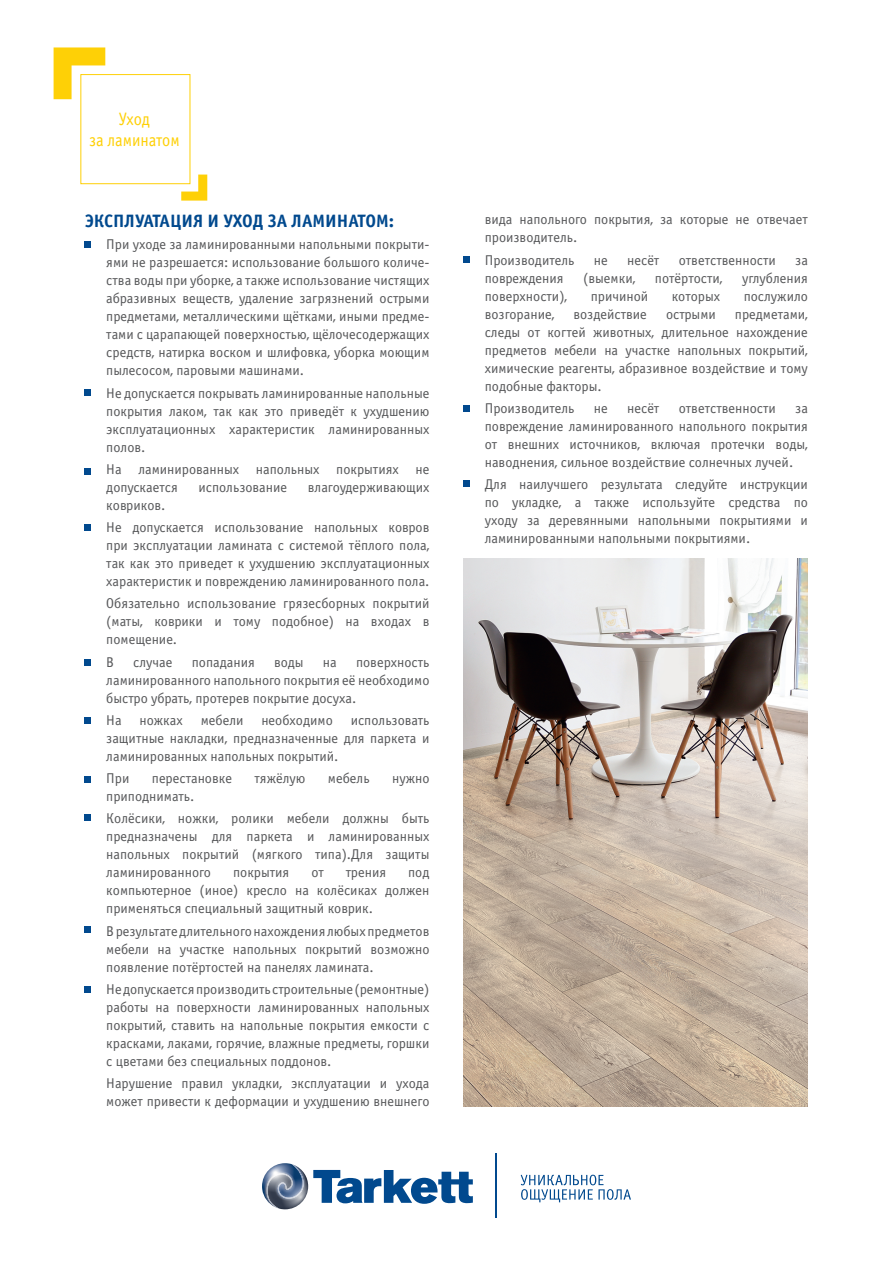
<style>
.page{position:relative;width:893px;height:1263px;background:#fff}
.page>*{position:absolute;margin:0;border:0;box-sizing:border-box;transform-origin:0 0}
.t1{font:700 18px "Officina Sans C";color:#01498e}
.t2{font:18px/21.6px "Officina Sans C";color:#fed006;text-align:center;scale:.91 1}
.t3{font:14.25px/18px "Officina Sans C";color:#57585a;text-align:justify}
</style>
<div class="page">
<svg style="left:313px;top:1170px;width:160px;height:34px"></svg>
<hr style="left:496px;top:1153px;width:1px;height:65px;background:#01498e">
<svg style="left:521px;top:1175px;width:110px;height:27px"></svg>
<img style="left:262px;top:1163px;width:46px;height:46px">
<img style="left:266px;top:1164px;width:38px;height:44px">
<svg style="left:463px;top:481px;width:6px;height:6px"></svg>
<svg style="left:85px;top:241px;width:6px;height:6px"></svg>
<svg style="left:85px;top:389px;width:6px;height:6px"></svg>
<svg style="left:85px;top:469px;width:6px;height:6px"></svg>
<svg style="left:463px;top:405px;width:6px;height:6px"></svg>
<svg style="left:463px;top:257px;width:6px;height:6px"></svg>
<svg style="left:85px;top:524px;width:6px;height:6px"></svg>
<svg style="left:85px;top:659px;width:6px;height:6px"></svg>
<svg style="left:85px;top:717px;width:6px;height:6px"></svg>
<svg style="left:85px;top:776px;width:6px;height:6px"></svg>
<svg style="left:85px;top:814px;width:6px;height:6px"></svg>
<svg style="left:85px;top:927px;width:6px;height:6px"></svg>
<svg style="left:85px;top:986px;width:6px;height:6px"></svg>
<img style="left:463px;top:558px;width:345px;height:549px">
<div style="left:80px;top:74px;width:110px;height:110px;border:1px solid #fed006"></div>
<svg style="left:54px;top:47px;width:51px;height:52px"></svg>
<svg style="left:181px;top:175px;width:26px;height:26px"></svg>
<p class="t2" style="left:89px;top:108px;width:101px">Уход<br>за ламинатом</p>
<p class="t1" style="left:85px;top:211px;width:310px">ЭКСПЛУАТАЦИЯ И УХОД ЗА ЛАМИНАТОМ:</p>
<p class="t3" style="left:106px;top:236px;width:325px">При уходе за ламинированными напольными покрыти&shy;ями не разрешается: использование большого количе&shy;ства воды при уборке, а также использование чистящих абразивных веществ, удаление загрязнений острыми предметами, металлическими щётками, иными предме&shy;тами с царапающей поверхностью, щёлочесодержащих средств, натирка воском и шлифовка, уборка моющим пылесосом, паровыми машинами.</p>
<p class="t3" style="left:106px;top:384px;width:325px">Не допускается покрывать ламинированные напольные покрытия лаком, так как это приведёт к ухудшению эксплуатационных характеристик ламинированных полов.</p>
<p class="t3" style="left:106px;top:460px;width:325px">На ламинированных напольных покрытиях не допускается</p>
<p class="t3" style="left:198px;top:478px;width:90px">использование</p>
<p class="t3" style="left:308px;top:478px;width:123px">влагоудерживающих</p>
<p class="t3" style="left:106px;top:494px;width:325px;line-height:22.2px">ковриков.<br>Не допускается использование напольных ковров</p>
<p class="t3" style="left:106px;top:536px;width:325px">при эксплуатации ламината с системой тёплого пола, так как это приведет к ухудшению эксплуатационных характеристик и повреждению ламинированного пола.</p>
<p class="t3" style="left:106px;top:595px;width:325px">Обязательно использование грязесборных покрытий (маты, коврики и тому подобное) на входах в помещение.</p>
<p class="t3" style="left:106px;top:653px;width:9px">В</p>
<p class="t3" style="left:133px;top:653px;width:41px">случае</p>
<p class="t3" style="left:192px;top:653px;width:65px">попадания</p>
<p class="t3" style="left:274px;top:653px;width:31px">воды</p>
<p class="t3" style="left:323px;top:653px;width:15px">на</p>
<p class="t3" style="left:106px;top:653px;width:325px;text-indent:250px">поверхность ламинированного напольного покрытия её необходимо быстро убрать, протерев покрытие досуха.</p>
<p class="t3" style="left:106px;top:711px;width:17px">На</p>
<p class="t3" style="left:139px;top:711px;width:45px">ножках</p>
<p class="t3" style="left:201px;top:711px;width:44px">мебели</p>
<p class="t3" style="left:261px;top:711px;width:73px">необходимо</p>
<p class="t3" style="left:106px;top:711px;width:325px;text-indent:244px">использовать защитные накладки, предназначенные для паркета и ламинированных напольных покрытий.</p>
<p class="t3" style="left:106px;top:769px;width:25px">При</p>
<p class="t3" style="left:152px;top:769px;width:82px">перестановке</p>
<p class="t3" style="left:255px;top:769px;width:52px">тяжёлую</p>
<p class="t3" style="left:328px;top:769px;width:43px">мебель</p>
<p class="t3" style="left:392px;top:769px;width:39px">нужно</p>
<p class="t3" style="left:106px;top:785px;width:325px;line-height:22.2px">приподнимать.<br>Колёсики, ножки, ролики мебели должны быть</p>
<p class="t3" style="left:106px;top:828px;width:325px">предназначены для паркета и ламинированных напольных покрытий (мягкого типа).Для защиты ламинированного</p>
<p class="t3" style="left:233px;top:864px;width:58px">покрытия</p>
<p class="t3" style="left:311px;top:864px;width:14px">от</p>
<p class="t3" style="left:346px;top:864px;width:42px">трения</p>
<p class="t3" style="left:106px;top:864px;width:325px;text-indent:302px">под компьютерное (иное) кресло на колёсиках должен применяться специальный защитный коврик.</p>
<p class="t3" style="left:106px;top:922px;width:325px">В результате длительного нахождения любых предметов мебели на участке напольных покрытий возможно появление потёртостей на панелях ламината.</p>
<p class="t3" style="left:106px;top:980px;width:325px">Не допускается производить строительные (ремонтные) работы на поверхности ламинированных напольных покрытий, ставить на напольные покрытия емкости с красками, лаками, горячие, влажные предметы, горшки с цветами без специальных поддонов.</p>
<p class="t3" style="left:106px;top:1074px;width:325px">Нарушение правил укладки, эксплуатации и ухода может привести к деформации и ухудшению внешнего</p>
<p class="t3" style="left:485px;top:211px;width:325px">вида напольного покрытия, за которые не отвечает производитель.</p>
<p class="t3" style="left:485px;top:251px;width:91px">Производитель</p>
<p class="t3" style="left:594px;top:251px;width:15px">не</p>
<p class="t3" style="left:627px;top:251px;width:34px">несёт</p>
<p class="t3" style="left:679px;top:251px;width:99px">ответственности</p>
<p class="t3" style="left:795px;top:251px;width:14px">за</p>
<p class="t3" style="left:485px;top:269px;width:80px">повреждения</p>
<p class="t3" style="left:583px;top:269px;width:54px">(выемки,</p>
<p class="t3" style="left:655px;top:269px;width:69px">потёртости,</p>
<p class="t3" style="left:742px;top:269px;width:67px">углубления</p>
<p class="t3" style="left:485px;top:287px;width:84px">поверхности),</p>
<p class="t3" style="left:591px;top:287px;width:59px">причиной</p>
<p class="t3" style="left:672px;top:287px;width:50px">которых</p>
<p class="t3" style="left:744px;top:287px;width:66px">послужило</p>
<p class="t3" style="left:485px;top:305px;width:71px">возгорание,</p>
<p class="t3" style="left:573px;top:305px;width:75px">воздействие</p>
<p class="t3" style="left:666px;top:305px;width:51px">острыми</p>
<p class="t3" style="left:485px;top:305px;width:325px;text-indent:250px">предметами, следы от когтей животных, длительное нахождение предметов мебели на участке напольных покрытий, химические реагенты, абразивное воздействие и тому подобные факторы.</p>
<p class="t3" style="left:485px;top:399px;width:91px">Производитель</p>
<p class="t3" style="left:594px;top:399px;width:15px">не</p>
<p class="t3" style="left:627px;top:399px;width:34px">несёт</p>
<p class="t3" style="left:679px;top:399px;width:99px">ответственности</p>
<p class="t3" style="left:485px;top:399px;width:325px;text-indent:310px">за повреждение ламинированного напольного покрытия от внешних источников, включая протечки воды, наводнения, сильное воздействие солнечных лучей.</p>
<p class="t3" style="left:485px;top:476px;width:325px">Для наилучшего результата следуйте инструкции по укладке, а также используйте средства по уходу за деревянными напольными покрытиями и ламинированными напольными покрытиями.</p>
</div>
